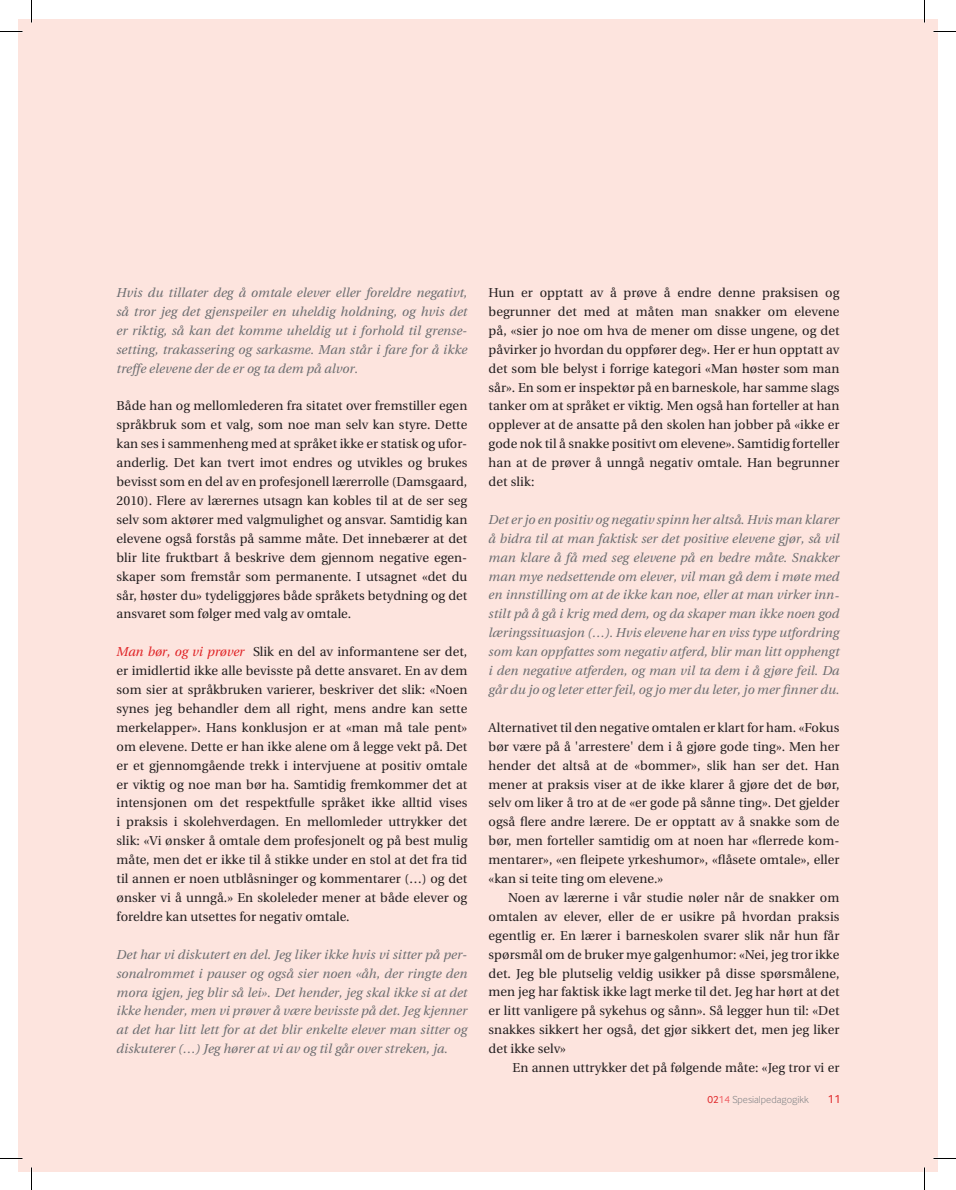
<style>
.page{position:relative;width:956px;height:1190px;background:#fff}
.page>*{position:absolute;margin:0;border:0;box-sizing:border-box;transform-origin:0 0}
.t1{font:12.9px/18.9px "Utopia";letter-spacing:.005em;color:#231f20;text-align:justify}
.t2{font:italic 12.9px/18.9px "Utopia";letter-spacing:.005em;color:#6c6d70;text-align:justify}
.t3{font:12px "Inter Face Typo";color:#df2225}
.t4{font:300 10.5px "Inter Face Typo";color:#808285}
.s1{font-style:italic;color:#df2225}
.s2{font-weight:400;color:#df2225}
.s3{font-weight:400;color:#f05e63}
</style>
<div class="page">
<div style="left:19px;top:19px;width:918px;height:1152px;background:#fde4de"></div>
<hr style="left:0;top:1157px;width:22px;height:2px;background:#fff">
<hr style="left:933px;top:1157px;width:23px;height:2px;background:#fff">
<hr style="left:923px;top:0;width:2px;height:22px;background:#fff">
<hr style="left:923px;top:1167px;width:2px;height:23px;background:#fff">
<svg style="left:0;top:31px;width:22px;height:1px"></svg>
<svg style="left:933px;top:31px;width:23px;height:1px"></svg>
<svg style="left:0;top:1158px;width:22px;height:1px"></svg>
<svg style="left:933px;top:1158px;width:23px;height:1px"></svg>
<svg style="left:31px;top:0;width:1px;height:22px"></svg>
<svg style="left:31px;top:1167px;width:1px;height:23px"></svg>
<svg style="left:924px;top:0;width:1px;height:22px"></svg>
<svg style="left:924px;top:1167px;width:1px;height:23px"></svg>
<p class="t2" style="left:117px;top:283px;width:352px">Hvis du tillater deg å omtale elever eller foreldre negativt, så tror jeg det gjenspeiler en uheldig holdning, og hvis det er riktig, så kan det komme uheldig ut i forhold til grense&shy;setting, trakassering og sarkasme. Man står i fare for å ikke treffe elevene der de er og ta dem på alvor.</p>
<p class="t1" style="left:117px;top:397px;width:352px">Både han og mellomlederen fra sitatet over fremstiller egen språkbruk som et valg, som noe man selv kan styre. Dette kan ses i sammenheng med at språket ikke er statisk og ufor&shy;anderlig. Det kan tvert imot endres og utvikles og brukes bevisst som en del av en profesjonell lærerrolle (Damsgaard, 2010). Flere av lærernes utsagn kan kobles til at de ser seg selv som aktører med valgmulighet og ansvar. Samtidig kan elevene også forstås på samme måte. Det innebærer at det blir lite fruktbart å beskrive dem gjennom negative egen&shy;skaper som fremstår som permanente. I utsagnet «det du sår, høster du» tydeliggjøres både språkets betydning og det ansvaret som følger med valg av omtale.</p>
<p class="t1" style="left:117px;top:643px;width:352px"><span class="s1">Man bør, og vi prøver</span> Slik en del av informantene ser det, er imidlertid ikke alle bevisste på dette ansvaret. En av dem som sier at språkbruken varierer, beskriver det slik: «Noen synes jeg behandler dem all right, mens andre kan sette merkelapper». Hans konklusjon er at «man må tale pent» om elevene. Dette er han ikke alene om å legge vekt på. Det er et gjennomgående trekk i intervjuene at positiv omtale er viktig og noe man bør ha. Samtidig fremkommer det at intensjonen om det respektfulle språket ikke alltid vises i praksis i skolehverdagen. En mellomleder uttrykker det slik: «Vi ønsker å omtale dem profesjonelt og på best mulig måte, men det er ikke til å stikke under en stol at det fra tid til annen er noen utblåsninger og kommentarer (…) og det ønsker vi å unngå.» En skoleleder mener at både elever og foreldre kan utsettes for negativ omtale.</p>
<p class="t2" style="left:117px;top:945px;width:352px">Det har vi diskutert en del. Jeg liker ikke hvis vi sitter på per&shy;sonalrommet i pauser og også sier noen «åh, der ringte den mora igjen, jeg blir så lei». Det hender, jeg skal ikke si at det ikke hender, men vi prøver å være bevisste på det. Jeg kjenner at det har litt lett for at det blir enkelte elever man sitter og diskuterer (…) Jeg hører at vi av og til går over streken, ja.</p>
<p class="t1" style="left:489px;top:283px;width:352px">Hun er opptatt av å prøve å endre denne praksisen og begrunner det med at måten man snakker om elevene på, «sier jo noe om hva de mener om disse ungene, og det påvirker jo hvordan du oppfører deg». Her er hun opptatt av det som ble belyst i forrige kategori «Man høster som man sår». En som er inspektør på en barneskole, har samme slags tanker om at språket er viktig. Men også han forteller at han opplever at de ansatte på den skolen han jobber på «ikke er gode nok til å snakke positivt om elevene». Samtidig forteller han at de prøver å unngå negativ omtale. Han begrunner det slik:</p>
<p class="t2" style="left:489px;top:510px;width:352px">Det er jo en positiv og negativ spinn her altså. Hvis man klarer å bidra til at man faktisk ser det positive elevene gjør, så vil man klare å få med seg elevene på en bedre måte. Snakker man mye nedsettende om elever, vil man gå dem i møte med en innstilling om at de ikke kan noe, eller at man virker inn&shy;stilt på å gå i krig med dem, og da skaper man ikke noen god læringssituasjon (…). Hvis elevene har en viss type utfordring som kan oppfattes som negativ atferd, blir man litt opphengt i den negative atferden, og man vil ta dem i å gjøre feil. Da går du jo og leter etter feil, og jo mer du leter, jo mer finner du.</p>
<p class="t1" style="left:489px;top:718px;width:352px">Alternativet til den negative omtalen er klart for ham. «Fokus bør være på å 'arrestere' dem i å gjøre gode ting». Men her hender det altså at de «bommer», slik han ser det. Han mener at praksis viser at de ikke klarer å gjøre det de bør, selv om liker å tro at de «er gode på sånne ting». Det gjelder også flere andre lærere. De er opptatt av å snakke som de bør, men forteller samtidig om at noen har «flerrede kom&shy;mentarer», «en fleipete yrkeshumor», «flåsete omtale», eller «kan si teite ting om elevene.»</p>
<p class="t1" style="left:489px;top:888px;width:352px;text-indent:20px">Noen av lærerne i vår studie nøler når de snakker om omtalen av elever, eller de er usikre på hvordan praksis egentlig er. En lærer i barneskolen svarer slik når hun får spørsmål om de bruker mye galgenhumor: «Nei, jeg tror ikke det. Jeg ble plutselig veldig usikker på disse spørsmålene, men jeg har faktisk ikke lagt merke til det. Jeg har hørt at det er litt vanligere på sykehus og sånn». Så legger hun til: «Det snakkes sikkert her også, det gjør sikkert det, men jeg liker det ikke selv»</p>
<p class="t1" style="left:513px;top:1058px;width:328px">En annen uttrykker det på følgende måte: «Jeg tror vi er</p>
<p class="t4" style="left:708px;top:1093px;width:103px"><span class="s2">02</span><span class="s3">14</span> Spesialpedagogikk</p>
<p class="t3" style="left:828px;top:1092px;width:14px">11</p>
</div>
